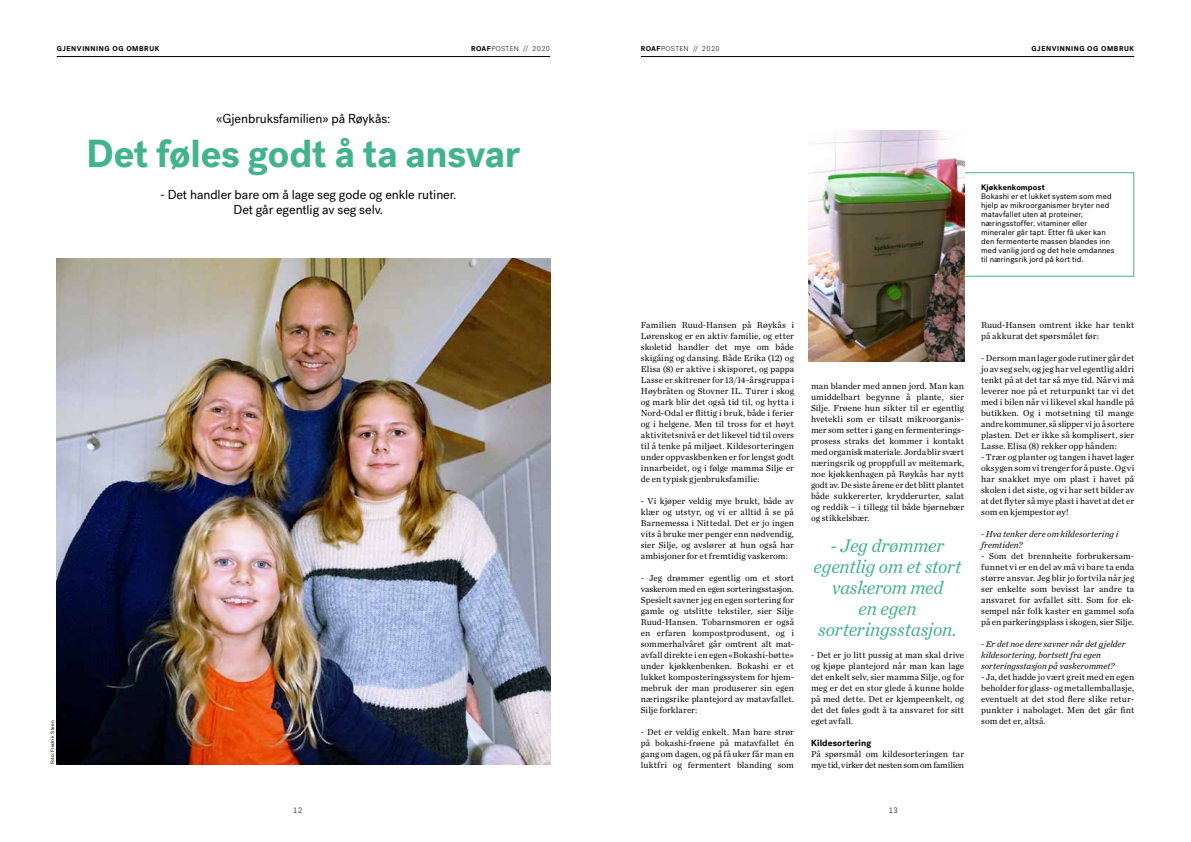
<style>
.page{position:relative;width:1191px;height:842px;background:#fff}
.page>*{position:absolute;margin:0;border:0;box-sizing:border-box;transform-origin:0 0}
.t1{font:700 39px "Post Grotesk";letter-spacing:-.005em;color:#43b38d}
.t2{font:italic 19px/21px "Chronicle Text G1";letter-spacing:-.01em;color:#43b38d;text-align:center}
.t3{font:13px/15px "Post Grotesk";letter-spacing:-.005em;color:#000;text-align:center}
.t4{font:9px/11px "Chronicle Text G1";letter-spacing:.005em;color:#000;text-align:justify}
.t5{font:italic 9px/11px "Chronicle Text G1";letter-spacing:.005em;color:#000}
.t6{font:700 9px "Post Grotesk";letter-spacing:.01em;color:#000}
.t7{font:8px/9px "Post Grotesk";letter-spacing:.01em;color:#000}
.t8{font:700 8px "Post Grotesk";letter-spacing:.015em;color:#000}
.t9{font:300 8px "Post Grotesk";color:#000}
.t10{font:700 7px "Post Grotesk";letter-spacing:.08em;color:#000}
.t11{font:300 7px "Post Grotesk";letter-spacing:.05em;color:#000}
.t12{font:5px "Post Grotesk";letter-spacing:.015em;color:#000}
.s1{font-weight:700}
.s2{font-family:"Post Grotesk"}
</style>
<div class="page">
<hr style="left:57px;top:56px;width:493px;height:1px;background:#000">
<hr style="left:641px;top:56px;width:493px;height:1px;background:#000">
<div style="left:905px;top:172px;width:229px;height:105px;border:1px solid #43b38d"></div>
<img style="left:57px;top:258px;width:493px;height:506px">
<img style="left:808px;top:131px;width:156px;height:231px">
<p class="t11" style="left:471px;top:44px;width:80px"><span class="s1">ROAF</span>POSTEN // 2020</p>
<p class="t11" style="left:641px;top:44px;width:80px"><span class="s1">ROAF</span>POSTEN // 2020</p>
<p class="t10" style="left:57px;top:44px;width:104px">GJENVINNING OG OMBRUK</p>
<p class="t10" style="left:1031px;top:44px;width:104px">GJENVINNING OG OMBRUK</p>
<p class="t12" style="left:49px;top:764px;width:45px;rotate:-90deg">Foto: Fredrik Steen</p>
<h3 class="t3" style="left:216px;top:111px;width:176px">«Gjenbruksfamilien» på Røykås:</h3>
<h1 class="t1" style="left:86px;top:128px;width:435px">Det føles godt å ta ansvar</h1>
<h3 class="t3" style="left:160px;top:187px;width:298px">- Det handler bare om å lage seg gode og enkle rutiner.<br>Det går egentlig av seg selv.</h3>
<p class="t8" style="left:981px;top:182px;width:65px">Kjøkkenkompost</p>
<p class="t7" style="left:981px;top:192px;width:135px">Bokashi er et lukket system som med hjelp av mikroorganismer bryter ned matavfallet uten at proteiner, næringsstoffer, vitaminer eller mineraler går tapt. Etter få uker kan den fermenterte massen blandes inn med vanlig jord og det hele omdannes til næringsrik jord på kort tid.</p>
<p class="t4" style="left:641px;top:319px;width:155px">Familien Ruud-Hansen på Røykås i Lørenskog er en aktiv familie, og etter skoletid handler det mye om både skigåing og dansing. Både Erika (12) og Elisa (8) er aktive i skisporet, og pappa Lasse er skitrener for 13/14-årsgruppa i Høybråten og Stovner IL. Turer i skog og mark blir det også tid til, og hytta i Nord-Odal er flittig i bruk, både i ferier og i helgene. Men til tross for et høyt aktivitetsnivå er det likevel tid til overs til å tenke på miljøet. Kildesorteringen under oppvaskbenken er for lengst godt innarbeidet, og i følge mamma Silje er de en typisk gjenbruksfamilie:</p>
<p class="t4" style="left:641px;top:495px;width:155px">- Vi kjøper veldig mye brukt, både av klær og utstyr, og vi er alltid å se på Barnemessa i Nittedal. Det er jo ingen vits å bruke mer penger enn nødvendig, sier Silje, og avslører at hun også har ambisjoner for et fremtidig vaskerom:</p>
<p class="t4" style="left:641px;top:572px;width:155px">- Jeg drømmer egentlig om et stort vaskerom med en egen sorteringsstasjon.<br>Spesielt savner jeg en egen sortering for gamle og utslitte tekstiler, sier Silje Ruud-Hansen. Tobarnsmoren er også en erfaren kompostprodusent, og i sommerhalvåret går omtrent alt mat&shy;avfall direkte i en egen «Bokashi-bøtte» under kjøkkenbenken. Bokashi er et lukket komposteringssystem for hjem&shy;mebruk der man produserer sin egen næringsrike plantejord av matavfallet.<br>Silje forklarer:</p>
<p class="t4" style="left:641px;top:726px;width:155px">- Det er veldig enkelt. Man bare strør på bokashi-frøene på matavfallet én gang om dagen, og på få uker får man en luktfri og fermentert blanding som</p>
<p class="t4" style="left:811px;top:380px;width:155px">man blander med annen jord. Man kan umiddelbart begynne å plante, sier Silje. Frøene hun sikter til er egentlig hvetekli som er tilsatt mikroorganis&shy;mer som setter i gang en fermenterings&shy;prosess straks det kommer i kontakt med organisk materiale. Jorda blir svært næringsrik og proppfull av meitemark, noe kjøkkenhagen på Røykås har nytt godt av. De siste årene er det blitt plantet både sukkererter, krydderurter, salat og reddik – i tillegg til både bjørnebær og stikkelsbær.</p>
<h2 class="t2" style="left:813px;top:534px;width:149px">- Jeg drømmer egentlig om et stort vaskerom med<br>en egen sorteringsstasjon.</h2>
<p class="t4" style="left:811px;top:649px;width:155px">- Det er jo litt pussig at man skal drive og kjøpe plantejord når man kan lage det enkelt selv, sier mamma Silje, og for meg er det en stor glede å kunne holde på med dette. Det er kjempeenkelt, og det det føles godt å ta ansvaret for sitt eget avfall.</p>
<p class="t6" style="left:811px;top:737px;width:62px">Kildesortering</p>
<p class="t4" style="left:811px;top:748px;width:155px">På spørsmål om kildesorteringen tar mye tid, virker det nesten som om familien</p>
<p class="t9" style="left:293px;top:805px;width:11px">12</p>
<p class="t9" style="left:888px;top:805px;width:11px">13</p>
<p class="t4" style="left:981px;top:319px;width:155px">Ruud-Hansen omtrent ikke har tenkt på akkurat det spørsmålet før:</p>
<p class="t4" style="left:981px;top:352px;width:155px">- Dersom man lager gode rutiner går det jo av seg selv, og jeg har vel egentlig aldri tenkt på at det tar så mye tid. Når vi må leverer noe på et returpunkt tar vi det med i bilen når vi likevel skal handle på butikken. Og i motsetning til mange andre kommuner, så slipper vi jo å sortere plasten. Det er ikke så komplisert, sier Lasse. Elisa (8) rekker opp hånden:</p>
<p class="t4" style="left:981px;top:451px;width:155px">- Trær og planter og tangen i havet lager oksygen som vi trenger for å puste. Og vi har snakket mye om plast i havet på skolen i det siste, og vi har sett bilder av at det flyter så mye plast i havet at det er som en kjempestor øy!</p>
<p class="t5" style="left:981px;top:528px;width:139px">- Hva tenker dere om kildesortering i fremtiden?</p>
<p class="t4" style="left:981px;top:550px;width:155px">- Som det brennheite forbrukersam&shy;funnet vi er en del av må vi bare ta enda større ansvar. Jeg blir jo fortvila når jeg ser enkelte som bevisst lar andre ta ansvaret for avfallet sitt. Som for ek&shy;sempel når folk kaster en gammel sofa på en parkeringsplass i skogen, sier Silje.</p>
<p class="t5" style="left:981px;top:638px;width:146px">- Er det noe dere savner når det gjelder kildesortering, bortsett fra egen sorteringsstasjon på vaskerommet?</p>
<p class="t4" style="left:981px;top:671px;width:155px">- Ja, det hadde jo vært greit med en egen beholder for glass- og metallemballasje, eventuelt at det stod flere slike retur&shy;punkter i nabolaget. Men det går fint som det er, altså<span class="s2">.</span></p>
</div>
